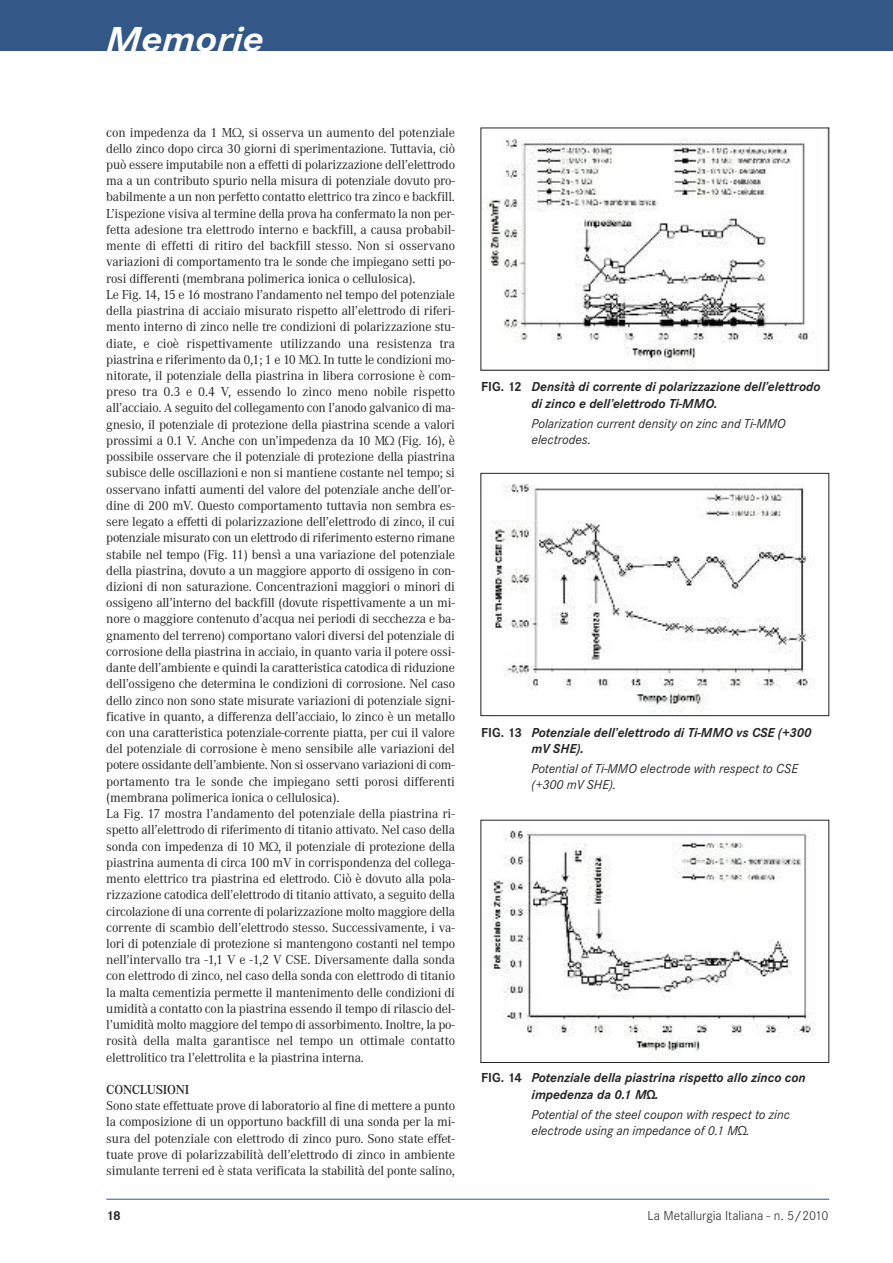
<style>
.page{position:relative;width:893px;height:1263px;background:#fff}
.page>*{position:absolute;margin:0;border:0;box-sizing:border-box;transform-origin:0 0}
.t1{font:italic 700 36px "Corporate S";color:#fff;scale:1.14 1}
.t2{font:13.5px/16.2px "Corporate A";letter-spacing:-.015em;color:#272627}
.t3{font:italic 700 13.5px/16.2px "Corporate S";color:#272627}
.t4{font:italic 13.5px/16.2px "Corporate S";color:#272627}
.t5{font:300 13.5px "Corporate S";color:#272627}
.t6{font:600 13.5px "Corporate A";letter-spacing:-.015em;color:#272627}
.t7{font:700 13.5px "Corporate S";color:#272627}
.s1{font-style:normal}
</style>
<div class="page">
<div style="left:0;top:0;width:893px;height:50px;background:#335786"></div>
<hr style="left:106px;top:1199px;width:723px;height:1px;background:#335786">
<img style="left:482px;top:138px;width:331px;height:230px">
<div style="left:480px;top:128px;width:349px;height:243px;border:1px solid #272627"></div>
<img style="left:491px;top:484px;width:319px;height:229px">
<div style="left:480px;top:473px;width:349px;height:243px;border:1px solid #272627"></div>
<img style="left:491px;top:830px;width:324px;height:231px">
<h1 class="t1" style="left:106px;top:17px;width:140px">Memorie</h1>
<p class="t2" style="left:106px;top:124px;width:350px">con impedenza da 1 MΩ, si osserva un aumento del potenziale dello zinco dopo circa 30 giorni di sperimentazione. Tuttavia, ciò può essere imputabile non a effetti di polarizzazione dell’elettrodo ma a un contributo spurio nella misura di potenziale dovuto pro&shy;babilmente a un non perfetto contatto elettrico tra zinco e backfill.<br>L’ispezione visiva al termine della prova ha confermato la non per&shy;fetta adesione tra elettrodo interno e backfill, a causa probabil&shy;mente di effetti di ritiro del backfill stesso. Non si osservano variazioni di comportamento tra le sonde che impiegano setti po&shy;rosi differenti (membrana polimerica ionica o cellulosica).<br>Le Fig. 14, 15 e 16 mostrano l’andamento nel tempo del potenziale della piastrina di acciaio misurato rispetto all’elettrodo di riferi&shy;mento interno di zinco nelle tre condizioni di polarizzazione stu&shy;diate, e cioè rispettivamente utilizzando una resistenza tra piastrina e riferimento da 0,1; 1 e 10 MΩ. In tutte le condizioni mo&shy;nitorate, il potenziale della piastrina in libera corrosione è com&shy;preso tra 0.3 e 0.4 V, essendo lo zinco meno nobile rispetto all’acciaio. A seguito del collegamento con l’anodo galvanico di ma&shy;gnesio, il potenziale di protezione della piastrina scende a valori prossimi a 0.1 V. Anche con un’impedenza da 10 MΩ (Fig. 16), è possibile osservare che il potenziale di protezione della piastrina subisce delle oscillazioni e non si mantiene costante nel tempo; si osservano infatti aumenti del valore del potenziale anche dell’or&shy;dine di 200 mV. Questo comportamento tuttavia non sembra es&shy;sere legato a effetti di polarizzazione dell’elettrodo di zinco, il cui potenziale misurato con un elettrodo di riferimento esterno rimane stabile nel tempo (Fig. 11) bensì a una variazione del potenziale della piastrina, dovuto a un maggiore apporto di ossigeno in con&shy;dizioni di non saturazione. Concentrazioni maggiori o minori di ossigeno all’interno del backfill (dovute rispettivamente a un mi&shy;nore o maggiore contenuto d’acqua nei periodi di secchezza e ba&shy;gnamento del terreno) comportano valori diversi del potenziale di corrosione della piastrina in acciaio, in quanto varia il potere ossi&shy;dante dell’ambiente e quindi la caratteristica catodica di riduzione dell’ossigeno che determina le condizioni di corrosione. Nel caso dello zinco non sono state misurate variazioni di potenziale signi&shy;ficative in quanto, a differenza dell’acciaio, lo zinco è un metallo con una caratteristica potenziale-corrente piatta, per cui il valore del potenziale di corrosione è meno sensibile alle variazioni del potere ossidante dell’ambiente. Non si osservano variazioni di com&shy;portamento tra le sonde che impiegano setti porosi differenti (membrana polimerica ionica o cellulosica).<br>La Fig. 17 mostra l’andamento del potenziale della piastrina ri&shy;spetto all’elettrodo di riferimento di titanio attivato. Nel caso della sonda con impedenza di 10 MΩ, il potenziale di protezione della piastrina aumenta di circa 100 mV in corrispondenza del collega&shy;mento elettrico tra piastrina ed elettrodo. Ciò è dovuto alla pola&shy;rizzazione catodica dell’elettrodo di titanio attivato, a seguito della circolazione di una corrente di polarizzazione molto maggiore della corrente di scambio dell’elettrodo stesso. Successivamente, i va&shy;lori di potenziale di protezione si mantengono costanti nel tempo nell’intervallo tra -1,1 V e -1,2 V CSE. Diversamente dalla sonda con elettrodo di zinco, nel caso della sonda con elettrodo di titanio la malta cementizia permette il mantenimento delle condizioni di umidità a contatto con la piastrina essendo il tempo di rilascio del&shy;l’umidità molto maggiore del tempo di assorbimento. Inoltre, la po&shy;rosità della malta garantisce nel tempo un ottimale contatto elettrolitico tra l’elettrolita e la piastrina interna.</p>
<p class="t6" style="left:106px;top:1081px;width:85px">CONCLUSIONI</p>
<p class="t2" style="left:106px;top:1097px;width:350px;text-align:justify">Sono state effettuate prove di laboratorio al fine di mettere a punto la composizione di un opportuno backfill di una sonda per la mi&shy;sura del potenziale con elettrodo di zinco puro. Sono state effet&shy;tuate prove di polarizzabilità dell’elettrodo di zinco in ambiente simulante terreni ed è stata verificata la stabilità del ponte salino,</p>
<p class="t3" style="left:531px;top:379px;width:290px;text-indent:-50px"><span class="s1">FIG. 12</span> Densità di corrente di polarizzazione dell’elettrodo di zinco e dell’elettrodo Ti-MMO.</p>
<p class="t4" style="left:531px;top:415px;width:256px">Polarization current density on zinc and Ti-MMO electrodes.</p>
<p class="t3" style="left:531px;top:724px;width:281px;text-indent:-50px"><span class="s1">FIG. 13</span> Potenziale dell’elettrodo di Ti-MMO vs CSE (+300 mV SHE).</p>
<p class="t4" style="left:531px;top:760px;width:268px">Potential of Ti-MMO electrode with respect to CSE (+300 mV SHE).</p>
<p class="t3" style="left:531px;top:1069px;width:276px;text-indent:-50px"><span class="s1">FIG. 14</span> Potenziale della piastrina rispetto allo zinco con impedenza da 0.1 MΩ.</p>
<p class="t4" style="left:531px;top:1106px;width:260px">Potential of the steel coupon with respect to zinc electrode using an impedance of 0.1 MΩ.</p>
<p class="t7" style="left:106px;top:1207px;width:16px">18</p>
<p class="t5" style="left:648px;top:1207px;width:182px">La Metallurgia Italiana - n. 5/2010</p>
</div>
